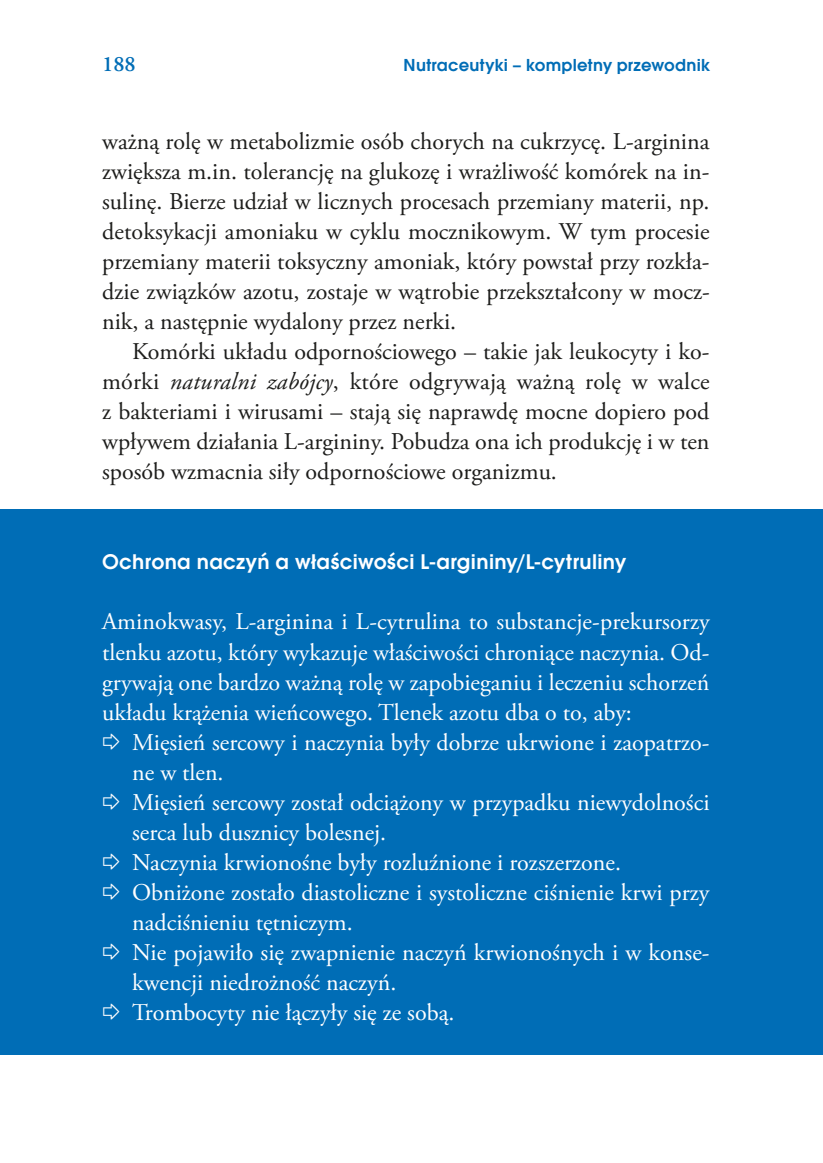
<style>
.page{position:relative;width:823px;height:1163px;background:#fff}
.page>*{position:absolute;margin:0;border:0;box-sizing:border-box;transform-origin:0 0}
.t1{font:24px/30px "Adobe Garamond Pro";color:#1d1d1b;text-align:justify}
.t2{font:24px "Adobe Garamond Pro";color:#fff}
.t3{font:22px "Avant Gar Got Itc TOT Dem";letter-spacing:.015em;color:#fff}
.t4{font:600 22px "Adobe Garamond Pro";color:#006db6}
.t5{font:18px "Avant Gar Got Itc TOT Dem";letter-spacing:.015em;color:#006db6}
.s1{font-style:italic}
.s2{font-family:"Littlearrows"}
</style>
<div class="page">
<div style="left:0;top:509px;width:822px;height:545px;background:#006db6"></div>
<p class="t4" style="left:102px;top:51px;width:35px">188</p>
<p class="t5" style="left:403px;top:54px;width:308px">Nutraceutyki – kompletny przewodnik</p>
<p class="t1" style="left:102px;top:127px;width:609px">ważną rolę w metabolizmie osób chorych na cukrzycę. L-arginina zwiększa m.in. tolerancję na glukozę i wrażliwość komórek na in&shy;sulinę. Bierze udział w licznych procesach przemiany materii, np. detoksykacji amoniaku w cyklu mocznikowym. W tym procesie przemiany materii toksyczny amoniak, który powstał przy rozkła&shy;dzie związków azotu, zostaje w wątrobie przekształcony w mocz&shy;nik, a następnie wydalony przez nerki.</p>
<p class="t1" style="left:102px;top:337px;width:608px;text-indent:30px">Komórki układu odpornościowego – takie jak leukocyty i ko&shy;mórki <span class="s1">naturalni zabójcy</span>, które odgrywają ważną rolę w walce z bakteriami i wirusami – stają się naprawdę mocne dopiero pod wpływem działania L-argininy. Pobudza ona ich produkcję i w ten sposób wzmacnia siły odpornościowe organizmu.</p>
<p class="t3" style="left:102px;top:549px;width:525px">Ochrona naczyń a właściwości L-argininy/L-cytruliny</p>
<p class="t2" style="left:102px;top:607px;width:608px">Aminokwasy, L-arginina i L-cytrulina to substancje-prekursorzy</p>
<p class="t2" style="left:102px;top:637px;width:608px">tlenku azotu, który wykazuje właściwości chroniące naczynia. Od-</p>
<p class="t2" style="left:102px;top:667px;width:608px">grywają one bardzo ważną rolę w zapobieganiu i leczeniu schorzeń</p>
<p class="t2" style="left:102px;top:697px;width:531px">układu krążenia wieńcowego. Tlenek azotu dba o to, aby:</p>
<p class="t2" style="left:102px;top:727px;width:608px"><span class="s2">J</span> Mięsień sercowy i naczynia były dobrze ukrwione i zaopatrzo-</p>
<p class="t2" style="left:132px;top:757px;width:93px">ne w tlen.</p>
<p class="t2" style="left:102px;top:787px;width:608px"><span class="s2">J</span> Mięsień sercowy został odciążony w przypadku niewydolności</p>
<p class="t2" style="left:132px;top:817px;width:255px">serca lub dusznicy bolesnej.</p>
<p class="t2" style="left:102px;top:847px;width:520px"><span class="s2">J</span> Naczynia krwionośne były rozluźnione i rozszerzone.</p>
<p class="t2" style="left:102px;top:877px;width:608px"><span class="s2">J</span> Obniżone zostało diastoliczne i systoliczne ciśnienie krwi przy</p>
<p class="t2" style="left:132px;top:907px;width:222px">nadciśnieniu tętniczym.</p>
<p class="t2" style="left:102px;top:937px;width:608px"><span class="s2">J</span> Nie pojawiło się zwapnienie naczyń krwionośnych i w konse-</p>
<p class="t2" style="left:132px;top:967px;width:265px">kwencji niedrożność naczyń.</p>
<p class="t2" style="left:102px;top:997px;width:353px"><span class="s2">J</span> Trombocyty nie łączyły się ze sobą.</p>
</div>
